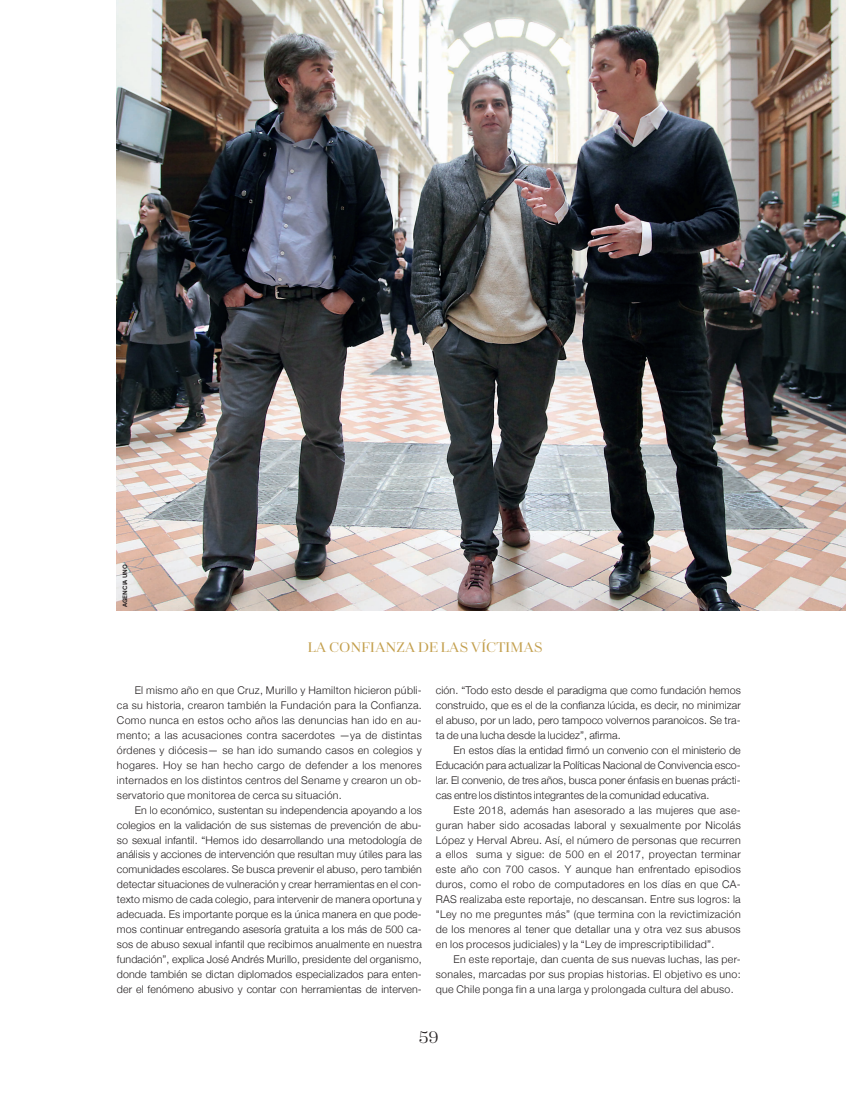
<style>
.page{position:relative;width:847px;height:1099px;background:#fff}
.page>*{position:absolute;margin:0;border:0;box-sizing:border-box;transform-origin:0 0}
.t1{font:18.75px "Zahrah";color:#231f20}
.t2{font:500 15.62px "Zahrah";letter-spacing:.01em;color:#c39f4d}
.t3{font:300 10.62px/15px "Helvetica Neue";letter-spacing:.01em;color:#231f20;text-align:justify}
.t4{font:700 6.25px "Replica Std";color:#231f20}
</style>
<div class="page">
<img style="left:117px;top:0;width:729px;height:610px">
<p class="t4" style="left:121px;top:607px;width:45px;rotate:-90deg">AGENCIA UNO</p>
<h2 class="t2" style="left:308px;top:638px;width:236px">LA CONFIANZA DE LAS VÍCTIMAS</h2>
<p class="t3" style="left:117px;top:681px;width:306px;text-indent:18px">El mismo año en que Cruz, Murillo y Hamilton hicieron públi&shy;ca su historia, crearon también la Fundación para la Confianza.<br>Como nunca en estos ocho años las denuncias han ido en au&shy;mento; a las acusaciones contra sacerdotes —ya de distintas órdenes y diócesis— se han ido sumando casos en colegios y hogares. Hoy se han hecho cargo de defender a los menores internados en los distintos centros del Sename y crearon un ob&shy;servatorio que monitorea de cerca su situación.</p>
<p class="t3" style="left:117px;top:801px;width:306px;text-indent:18px">En lo económico, sustentan su independencia apoyando a los colegios en la validación de sus sistemas de prevención de abu&shy;so sexual infantil. “Hemos ido desarrollando una metodología de análisis y acciones de intervención que resultan muy útiles para las comunidades escolares. Se busca prevenir el abuso, pero también detectar situaciones de vulneración y crear herramientas en el con&shy;texto mismo de cada colegio, para intervenir de manera oportuna y adecuada. Es importante porque es la única manera en que pode&shy;mos continuar entregando asesoría gratuita a los más de 500 ca&shy;sos de abuso sexual infantil que recibimos anualmente en nuestra fundación”, explica José Andrés Murillo, presidente del organismo, donde también se dictan diplomados especializados para enten&shy;der el fenómeno abusivo y contar con herramientas de interven-</p>
<p class="t3" style="left:436px;top:681px;width:306px">ción. “Todo esto desde el paradigma que como fundación hemos construido, que es el de la confianza lúcida, es decir, no minimizar el abuso, por un lado, pero tampoco volvernos paranoicos. Se tra&shy;ta de una lucha desde la lucidez”, afirma.</p>
<p class="t3" style="left:436px;top:741px;width:306px;text-indent:18px">En estos días la entidad firmó un convenio con el ministerio de Educación para actualizar la Políticas Nacional de Convivencia esco&shy;lar. El convenio, de tres años, busca poner énfasis en buenas prácti&shy;cas entre los distintos integrantes de la comunidad educativa.</p>
<p class="t3" style="left:436px;top:801px;width:306px;text-indent:18px">Este 2018, además han asesorado a las mujeres que ase&shy;guran haber sido acosadas laboral y sexualmente por Nicolás López y Herval Abreu. Así, el número de personas que recurren a ellos suma y sigue: de 500 en el 2017, proyectan terminar este año con 700 casos. Y aunque han enfrentado episodios duros, como el robo de computadores en los días en que CA-RAS realizaba este reportaje, no descansan. Entre sus logros: la "Ley no me preguntes más” (que termina con la revictimización de los menores al tener que detallar una y otra vez sus abusos en los procesos judiciales) y la “Ley de imprescriptibilidad”.</p>
<p class="t3" style="left:436px;top:951px;width:306px;text-indent:18px">En este reportaje, dan cuenta de sus nuevas luchas, las per&shy;sonales, marcadas por sus propias historias. El objetivo es uno: que Chile ponga fin a una larga y prolongada cultura del abuso.</p>
<h1 class="t1" style="left:419px;top:1026px;width:22px">59</h1>
</div>
